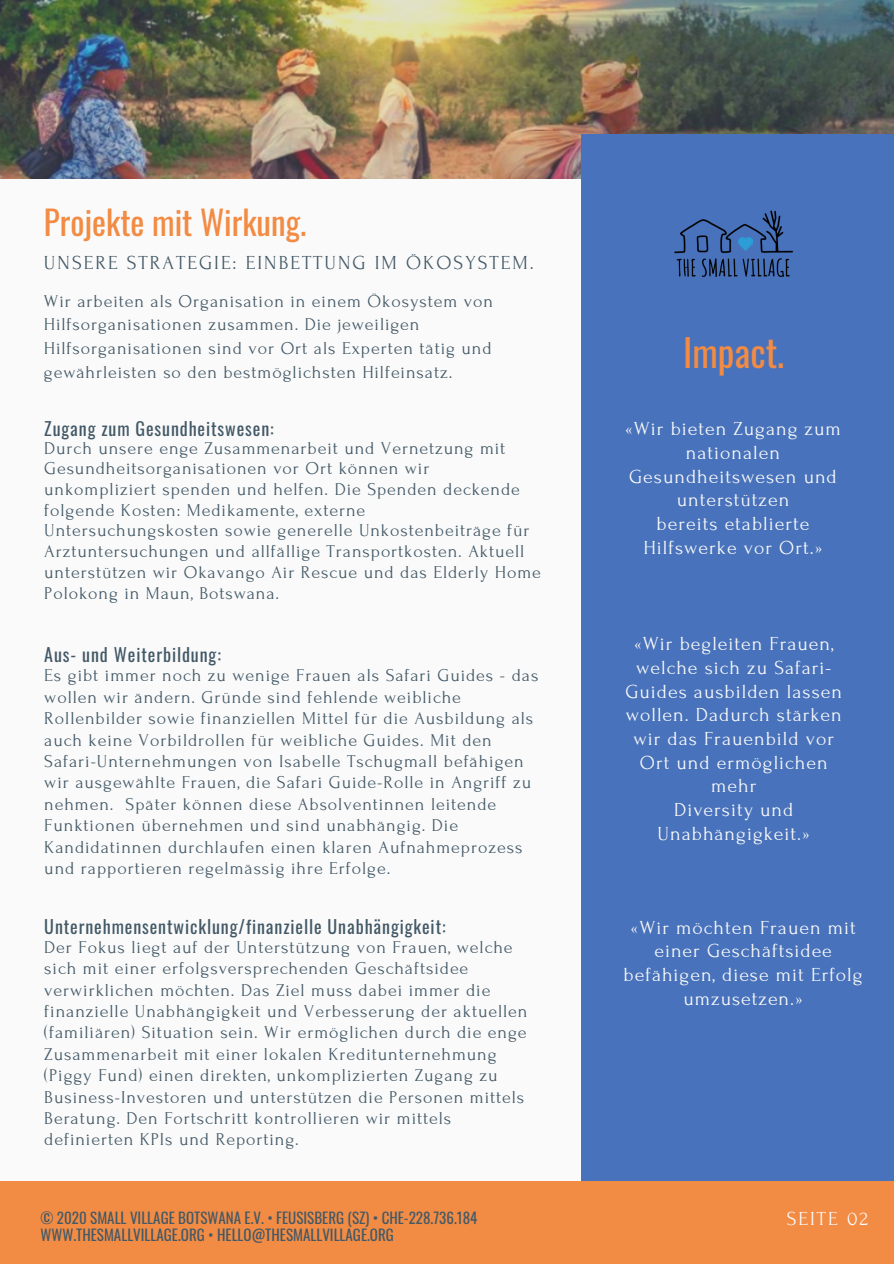
<style>
.page{position:relative;width:894px;height:1264px;background:#fff}
.page>*{position:absolute;margin:0;border:0;box-sizing:border-box;transform-origin:0 0}
.t1{font:37.35px "Oswald";color:#f28b43}
.t2{font:33.15px "Oswald";color:#f28b43}
.t3{font:19.8px/23.7px "Forum";letter-spacing:.05em;color:#fafafa;text-align:center}
.t4{font:19.8px "Forum";letter-spacing:.1em;color:#435967}
.t5{font:18px/21.5px "Forum";letter-spacing:.05em;color:#435967}
.t6{font:18px "Oswald";letter-spacing:.05em;color:#435967}
.t7{font:15px/17px "Oswald";color:#435967}
</style>
<div class="page">
<div style="left:0;top:0;width:893px;height:1263px;background:#fafafa"></div>
<div style="left:0;top:1181px;width:893px;height:82px;background:#f28b43"></div>
<img style="left:0;top:0;width:893px;height:178px">
<div style="left:581px;top:135px;width:312px;height:1046px;background:#4872bb"></div>
<img style="left:674px;top:210px;width:119px;height:67px">
<h2 class="t2" style="left:44px;top:196px;width:264px">Projekte mit Wirkung.</h2>
<p class="t4" style="left:44px;top:252px;width:491px">UNSERE STRATEGIE: EINBETTUNG IM ÖKOSYSTEM.</p>
<p class="t5" style="left:44px;top:289px;width:450px;line-height:23.7px">Wir arbeiten als Organisation in einem Ökosystem von Hilfsorganisationen zusammen. Die jeweiligen Hilfsorganisationen sind vor Ort als Experten tätig und gewährleisten so den bestmöglichsten Hilfeinsatz.</p>
<p class="t6" style="left:44px;top:414px;width:231px">Zugang zum Gesundheitswesen:</p>
<p class="t5" style="left:44px;top:438px;width:498px;line-height:20.7px">Durch unsere enge Zusammenarbeit und Vernetzung mit Gesundheitsorganisationen vor Ort können wir unkompliziert spenden und helfen. Die Spenden deckende folgende Kosten: Medikamente, externe Untersuchungskosten sowie generelle Unkostenbeiträge für Arztuntersuchungen und allfällige Transportkosten. Aktuell unterstützen wir Okavango Air Rescue und das Elderly Home Polokong in Maun, Botswana.</p>
<p class="t6" style="left:44px;top:640px;width:178px">Aus- und Weiterbildung:</p>
<p class="t5" style="left:44px;top:665px;width:495px">Es gibt immer noch zu wenige Frauen als Safari Guides - das wollen wir ändern. Gründe sind fehlende weibliche Rollenbilder sowie finanziellen Mittel für die Ausbildung als auch keine Vorbildrollen für weibliche Guides. Mit den Safari-Unternehmungen von Isabelle Tschugmall befähigen wir ausgewählte Frauen, die Safari Guide-Rolle in Angriff zu nehmen. Später können diese Absolventinnen leitende Funktionen übernehmen und sind unabhängig. Die Kandidatinnen durchlaufen einen klaren Aufnahmeprozess und rapportieren regelmässig ihre Erfolge.</p>
<p class="t6" style="left:44px;top:912px;width:403px">Unternehmensentwicklung/finanzielle Unabhängigkeit:</p>
<p class="t5" style="left:44px;top:936px;width:484px">Der Fokus liegt auf der Unterstützung von Frauen, welche sich mit einer erfolgsversprechenden Geschäftsidee verwirklichen möchten. Das Ziel muss dabei immer die finanzielle Unabhängigkeit und Verbesserung der aktuellen (familiären) Situation sein. Wir ermöglichen durch die enge Zusammenarbeit mit einer lokalen Kreditunternehmung (Piggy Fund) einen direkten, unkomplizierten Zugang zu Business-Investoren und unterstützen die Personen mittels Beratung. Den Fortschritt kontrollieren wir mittels definierten KPIs und Reporting.</p>
<p class="t7" style="left:41px;top:1208px;width:438px">© 2020 SMALL VILLAGE BOTSWANA E.V. • FEUSISBERG (SZ) • CHE-228.736.184<br>WWW.THESMALLVILLAGE.ORG • HELLO@THESMALLVILLAGE.ORG</p>
<h1 class="t1" style="left:683px;top:323px;width:102px">Impact.</h1>
<p class="t3" style="left:625px;top:417px;width:217px">«Wir bieten Zugang zum nationalen<br>Gesundheitswesen und unterstützen<br>bereits etablierte<br>Hilfswerke vor Ort.»</p>
<p class="t3" style="left:625px;top:632px;width:218px">«Wir begleiten Frauen, welche sich zu Safari-<br>Guides ausbilden lassen wollen. Dadurch stärken wir das Frauenbild vor<br>Ort und ermöglichen mehr<br>Diversity und<br>Unabhängigkeit.»</p>
<p class="t3" style="left:623px;top:915px;width:240px">«Wir möchten Frauen mit einer Geschäftsidee befähigen, diese mit Erfolg umzusetzen.»</p>
<p class="t3" style="left:786px;top:1207px;width:83px">SEITE 02</p>
</div>
